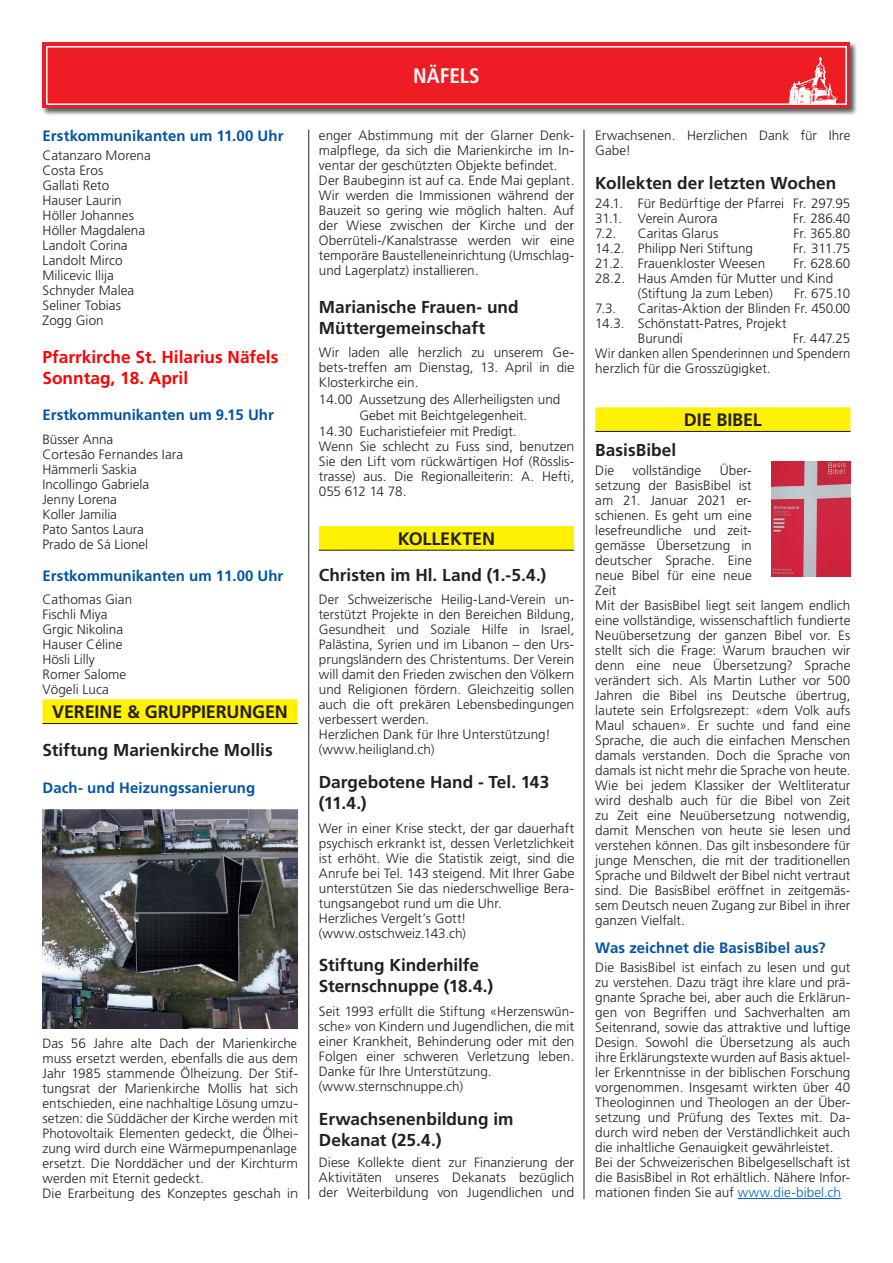
<style>
.page{position:relative;width:893px;height:1263px;background:#fff}
.page>*{position:absolute;margin:0;border:0;box-sizing:border-box;transform-origin:0 0}
.t1{font:700 condensed 21px "Frutiger LT Pro";color:#fff}
.t2{font:700 18px "Frutiger LT Pro";letter-spacing:-.01em;color:#231f20}
.t3{font:700 17.25px/21px "Frutiger LT Pro";color:#231f20}
.t4{font:700 17.25px/20.7px "Frutiger LT Pro";color:#f00}
.t5{font:700 15px "Frutiger LT Pro";color:#0154a6}
.t6{font:300 13.5px/15px "Frutiger LT Pro";color:#231f20}
.t7{font:300 13.5px "Frutiger LT Pro";letter-spacing:-.035em;color:#231f20}
.s1{color:#0563c1}
</style>
<div class="page">
<hr style="left:308px;top:130px;width:1px;height:1069px;background:#231f20">
<hr style="left:583px;top:130px;width:1px;height:1069px;background:#231f20">
<div style="left:41px;top:41px;width:817px;height:75px;background:#231f20;opacity:.75"></div>
<div style="left:43px;top:43px;width:807px;height:65px;background:#ee1d23"></div>
<svg style="left:789px;top:57px;width:49px;height:45px"></svg>
<div style="left:46px;top:46px;width:801px;height:59px;border:2px solid #fff"></div>
<div style="left:43px;top:699px;width:255px;height:24px;background:#fff101"></div>
<hr style="left:43px;top:723px;width:255px;height:1px;background:#231f20">
<img style="left:43px;top:810px;width:255px;height:219px">
<div style="left:319px;top:526px;width:255px;height:24px;background:#fff101"></div>
<hr style="left:319px;top:550px;width:255px;height:1px;background:#231f20">
<div style="left:595px;top:407px;width:255px;height:24px;background:#fff101"></div>
<hr style="left:595px;top:431px;width:255px;height:1px;background:#231f20">
<hr style="left:738px;top:1198px;width:103px;height:1px;background:#0563c1">
<img style="left:771px;top:462px;width:79px;height:114px">
<p class="t5" style="left:43px;top:127px;width:243px">Erstkommunikanten um 11.00 Uhr</p>
<p class="t6" style="left:43px;top:148px;width:110px">Catanzaro Morena<br>Costa Eros<br>Gallati Reto<br>Hauser Laurin<br>Höller Johannes<br>Höller Magdalena<br>Landolt Corina<br>Landolt Mirco<br>Milicevic Ilija<br>Schnyder Malea<br>Seliner Tobias<br>Zogg Gion</p>
<p class="t4" style="left:43px;top:347px;width:237px">Pfarrkirche St. Hilarius Näfels<br>Sonntag, 18. April</p>
<p class="t5" style="left:43px;top:406px;width:233px">Erstkommunikanten um 9.15 Uhr</p>
<p class="t6" style="left:43px;top:432px;width:142px">Büsser Anna<br>Cortesão Fernandes Iara<br>Hämmerli Saskia<br>Incollingo Gabriela<br>Jenny Lorena<br>Koller Jamilia<br>Pato Santos Laura<br>Prado de Sá Lionel</p>
<p class="t5" style="left:43px;top:567px;width:242px">Erstkommunikanten um 11.00 Uhr</p>
<p class="t6" style="left:43px;top:592px;width:91px">Cathomas Gian<br>Fischli Miya<br>Grgic Nikolina<br>Hauser Céline<br>Hösli Lilly<br>Romer Salome<br>Vögeli Luca</p>
<h2 class="t2" style="left:52px;top:701px;width:237px">VEREINE &amp; GRUPPIERUNGEN</h2>
<p class="t3" style="left:43px;top:740px;width:232px">Stiftung Marienkirche Mollis</p>
<p class="t5" style="left:43px;top:778px;width:214px">Dach- und Heizungssanierung</p>
<p class="t6" style="left:43px;top:1036px;width:257px">Das 56 Jahre alte Dach der Marienkirche muss ersetzt werden, ebenfalls die aus dem Jahr 1985 stammende Ölheizung. Der Stif&shy;tungsrat der Marienkirche Mollis hat sich entschieden, eine nachhaltige Lösung umzu&shy;setzen: die Süddächer der Kirche werden mit Photovoltaik Elementen gedeckt, die Ölhei&shy;zung wird durch eine Wärmepumpenanlage ersetzt. Die Norddächer und der Kirchturm werden mit Eternit gedeckt.<br>Die Erarbeitung des Konzeptes geschah in</p>
<p class="t1" style="left:413px;top:63px;width:68px">NÄFELS</p>
<p class="t6" style="left:319px;top:128px;width:257px">enger Abstimmung mit der Glarner Denk&shy;malpflege, da sich die Marienkirche im In&shy;ventar der geschützten Objekte befindet.<br>Der Baubeginn ist auf ca. Ende Mai geplant.<br>Wir werden die Immissionen während der Bauzeit so gering wie möglich halten. Auf der Wiese zwischen der Kirche und der Oberrüteli-/Kanalstrasse werden wir eine temporäre Baustelleneinrichtung (Umschlag&shy;und Lagerplatz) installieren.</p>
<p class="t3" style="left:319px;top:296px;width:201px">Marianische Frauen- und<br>Müttergemeinschaft</p>
<p class="t6" style="left:319px;top:345px;width:257px">Wir laden alle herzlich zu unserem Ge-</p>
<p class="t6" style="left:319px;top:360px;width:257px">bets-treffen am Dienstag, 13. April in die</p>
<p class="t6" style="left:319px;top:375px;width:101px">Klosterkirche ein.</p>
<p class="t6" style="left:319px;top:391px;width:243px">14.00 Aussetzung des Allerheiligsten und</p>
<p class="t6" style="left:359px;top:408px;width:170px">Gebet mit Beichtgelegenheit.</p>
<p class="t6" style="left:319px;top:424px;width:199px">14.30 Eucharistiefeier mit Predigt.</p>
<p class="t6" style="left:319px;top:439px;width:257px">Wenn Sie schlecht zu Fuss sind, benutzen</p>
<p class="t6" style="left:319px;top:454px;width:257px">Sie den Lift vom rückwärtigen Hof (Rösslis-</p>
<p class="t6" style="left:319px;top:469px;width:257px">trasse) aus. Die Regionalleiterin: A. Hefti,</p>
<p class="t7" style="left:319px;top:483px;width:89px">055 612 14 78.</p>
<h2 class="t2" style="left:398px;top:528px;width:99px">KOLLEKTEN</h2>
<p class="t3" style="left:319px;top:564px;width:229px">Christen im Hl. Land (1.-5.4.)</p>
<p class="t6" style="left:319px;top:592px;width:257px">Der Schweizerische Heilig-Land-Verein un&shy;terstützt Projekte in den Bereichen Bildung, Gesundheit und Soziale Hilfe in Israel, Palästina, Syrien und im Libanon – den Urs&shy;prungsländern des Christentums. Der Verein will damit den Frieden zwischen den Völkern und Religionen fördern. Gleichzeitig sollen auch die oft prekären Lebensbedingungen verbessert werden.<br>Herzlichen Dank für Ihre Unterstützung! (www.heiligland.ch)</p>
<p class="t3" style="left:319px;top:772px;width:232px">Dargebotene Hand - Tel. 143 (11.4.)</p>
<p class="t6" style="left:319px;top:821px;width:257px">Wer in einer Krise steckt, der gar dauerhaft psychisch erkrankt ist, dessen Verletzlichkeit ist erhöht. Wie die Statistik zeigt, sind die Anrufe bei Tel. 143 steigend. Mit Ihrer Gabe unterstützen Sie das niederschwellige Bera&shy;tungsangebot rund um die Uhr.<br>Herzliches Vergelt’s Gott! (www.ostschweiz.143.ch)</p>
<p class="t3" style="left:319px;top:955px;width:176px">Stiftung Kinderhilfe<br>Sternschnuppe (18.4.)</p>
<p class="t6" style="left:319px;top:1004px;width:257px">Seit 1993 erfüllt die Stiftung «Herzenswün&shy;sche» von Kindern und Jugendlichen, die mit einer Krankheit, Behinderung oder mit den Folgen einer schweren Verletzung leben.<br>Danke für Ihre Unterstützung. (www.sternschnuppe.ch)</p>
<p class="t3" style="left:319px;top:1108px;width:196px">Erwachsenenbildung im<br>Dekanat (25.4.)</p>
<p class="t6" style="left:319px;top:1155px;width:257px;text-align:justify">Diese Kollekte dient zur Finanzierung der Aktivitäten unseres Dekanats bezüglich der Weiterbildung von Jugendlichen und</p>
<p class="t6" style="left:595px;top:128px;width:257px">Erwachsenen. Herzlichen Dank für Ihre<br>Gabe!</p>
<p class="t3" style="left:595px;top:172px;width:243px">Kollekten der letzten Wochen</p>
<p class="t6" style="left:595px;top:196px;width:257px">24.1. Für Bedürftige der Pfarrei Fr. 297.95<br>31.1. Verein Aurora</p>
<p class="t6" style="left:793px;top:211px;width:59px">Fr. 286.40</p>
<p class="t6" style="left:595px;top:226px;width:23px">7.2.</p>
<p class="t6" style="left:638px;top:226px;width:82px">Caritas Glarus</p>
<p class="t6" style="left:793px;top:226px;width:59px">Fr. 365.80</p>
<p class="t6" style="left:595px;top:241px;width:159px">14.2. Philipp Neri Stiftung</p>
<p class="t6" style="left:793px;top:241px;width:59px">Fr. 311.75</p>
<p class="t6" style="left:595px;top:256px;width:171px">21.2. Frauenkloster Weesen</p>
<p class="t6" style="left:793px;top:256px;width:58px">Fr. 628.60</p>
<p class="t6" style="left:595px;top:271px;width:239px">28.2. Haus Amden für Mutter und Kind</p>
<p class="t6" style="left:638px;top:286px;width:136px">(Stiftung Ja zum Leben)</p>
<p class="t6" style="left:794px;top:286px;width:58px">Fr. 675.10</p>
<p class="t6" style="left:595px;top:301px;width:23px">7.3.</p>
<p class="t6" style="left:638px;top:301px;width:214px">Caritas-Aktion der Blinden Fr. 450.00</p>
<p class="t6" style="left:595px;top:316px;width:193px">14.3. Schönstatt-Patres, Projekt</p>
<p class="t6" style="left:638px;top:331px;width:47px">Burundi</p>
<p class="t6" style="left:595px;top:331px;width:257px;text-align:justify;text-indent:198px">Fr. 447.25<br>Wir danken allen Spenderinnen und Spendern herzlich für die Grosszügigket.</p>
<h2 class="t2" style="left:684px;top:409px;width:79px">DIE BIBEL</h2>
<p class="t3" style="left:595px;top:439px;width:82px">BasisBibel</p>
<p class="t6" style="left:595px;top:463px;width:20px">Die</p>
<p class="t6" style="left:632px;top:463px;width:70px">vollständige</p>
<p class="t6" style="left:595px;top:463px;width:257px;text-indent:124px">Über-<br>setzung der BasisBibel ist<br>am 21. Januar 2021 er-<br>schienen. Es geht um eine<br>lesefreundliche und zeit-<br>gemässe Übersetzung in<br>deutscher Sprache. Eine<br>neue Bibel für eine neue<br>Zeit<br>Mit der BasisBibel liegt seit langem endlich eine vollständige, wissenschaftlich fundierte Neuübersetzung der ganzen Bibel vor. Es stellt sich die Frage: Warum brauchen wir denn eine neue Übersetzung? Sprache verändert sich. Als Martin Luther vor 500<br>Jahren die Bibel ins Deutsche übertrug, lautete sein Erfolgsrezept: «dem Volk aufs Maul schauen». Er suchte und fand eine Sprache, die auch die einfachen Menschen damals verstanden. Doch die Sprache von damals ist nicht mehr die Sprache von heute.<br>Wie bei jedem Klassiker der Weltliteratur wird deshalb auch für die Bibel von Zeit zu Zeit eine Neuübersetzung notwendig, damit Menschen von heute sie lesen und verstehen können. Das gilt insbesondere für junge Menschen, die mit der traditionellen Sprache und Bildwelt der Bibel nicht vertraut sind. Die BasisBibel eröffnet in zeitgemäs&shy;sem Deutsch neuen Zugang zur Bibel in ihrer ganzen Vielfalt.</p>
<p class="t5" style="left:595px;top:939px;width:232px">Was zeichnet die BasisBibel aus?</p>
<p class="t6" style="left:595px;top:960px;width:257px">Die BasisBibel ist einfach zu lesen und gut zu verstehen. Dazu trägt ihre klare und prä&shy;gnante Sprache bei, aber auch die Erklärun&shy;gen von Begriffen und Sachverhalten am Seitenrand, sowie das attraktive und luftige Design. Sowohl die Übersetzung als auch ihre Erklärungstexte wurden auf Basis aktuel&shy;ler Erkenntnisse in der biblischen Forschung vorgenommen. Insgesamt wirkten über 40<br>Theologinnen und Theologen an der Über&shy;setzung und Prüfung des Textes mit. Da&shy;durch wird neben der Verständlichkeit auch die inhaltliche Genauigkeit gewährleistet.<br>Bei der Schweizerischen Bibelgesellschaft ist die BasisBibel in Rot erhältlich. Nähere Infor&shy;mationen finden Sie auf <span class="s1">www.die-bibel.ch</span></p>
</div>
